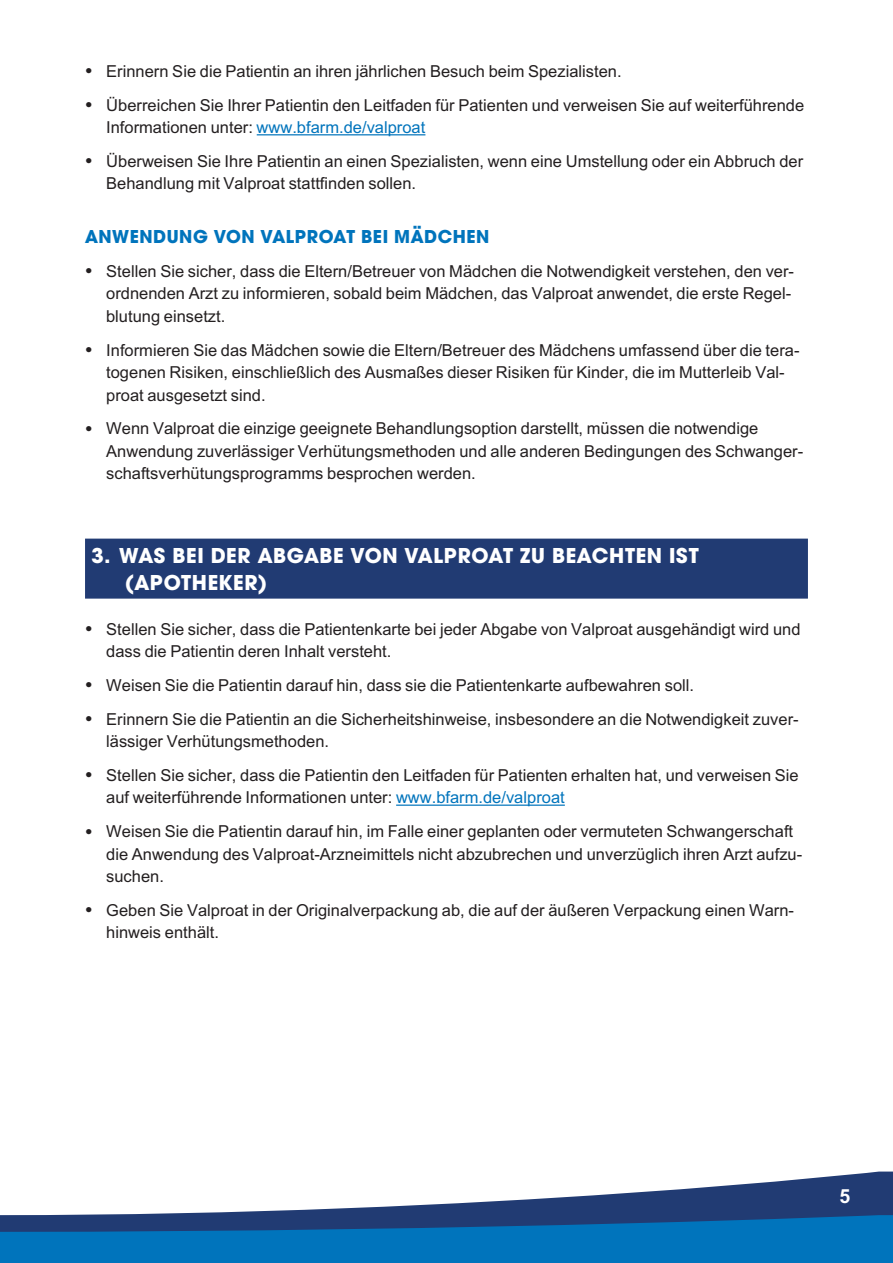
<style>
.page{position:relative;width:893px;height:1263px;background:#fff}
.page>*{position:absolute;margin:0;border:0;box-sizing:border-box;transform-origin:0 0}
.t1{font:700 22.5px/27px "Avant Garde Gothic Itc T";letter-spacing:.03em;color:#fff}
.t2{font:700 19.5px "Avant Garde Gothic Itc T";letter-spacing:.03em;color:#0074bc}
.t3{font:700 19.5px "Arial";color:#fff}
.t4{font:16.5px/22.5px "Arial";color:#231f20}
.s1{font-size:21px}
.s2{color:#0074bc}
</style>
<div class="page">
<div style="left:1px;top:1232px;width:892px;height:31px;background:#0074bc"></div>
<svg style="left:1px;top:1171px;width:892px;height:61px"></svg>
<svg style="left:0;top:1215px;width:1px;height:48px"></svg>
<hr style="left:257px;top:134px;width:168px;height:1px;background:#0074bc">
<div style="left:85px;top:539px;width:723px;height:60px;background:#213b73"></div>
<hr style="left:396px;top:804px;width:169px;height:2px;background:#0074bc">
<p class="t4" style="left:85px;top:60px;width:538px"><span class="s1">•</span> Erinnern Sie die Patientin an ihren jährlichen Besuch beim Spezialisten.</p>
<p class="t4" style="left:106px;top:94px;width:699px;text-indent:-21px"><span class="s1">•</span> Überreichen Sie Ihrer Patientin den Leitfaden für Patienten und verweisen Sie auf weiterführende<br>Informationen unter: <span class="s2">www.bfarm.de/valproat</span></p>
<p class="t4" style="left:106px;top:150px;width:698px;text-indent:-21px"><span class="s1">•</span> Überweisen Sie Ihre Patientin an einen Spezialisten, wenn eine Umstellung oder ein Abbruch der<br>Behandlung mit Valproat stattfinden sollen.</p>
<p class="t2" style="left:85px;top:225px;width:406px">ANWENDUNG VON VALPROAT BEI MÄDCHEN</p>
<p class="t4" style="left:106px;top:260px;width:689px;text-indent:-21px"><span class="s1">•</span> Stellen Sie sicher, dass die Eltern/Betreuer von Mädchen die Notwendigkeit verstehen, den ver&shy;ordnenden Arzt zu informieren, sobald beim Mädchen, das Valproat anwendet, die erste Regel&shy;blutung einsetzt.</p>
<p class="t4" style="left:106px;top:339px;width:695px;text-indent:-21px"><span class="s1">•</span> Informieren Sie das Mädchen sowie die Eltern/Betreuer des Mädchens umfassend über die tera&shy;togenen Risiken, einschließlich des Ausmaßes dieser Risiken für Kinder, die im Mutterleib Val&shy;proat ausgesetzt sind.</p>
<p class="t4" style="left:106px;top:417px;width:699px;text-indent:-21px"><span class="s1">•</span> Wenn Valproat die einzige geeignete Behandlungsoption darstellt, müssen die notwendige<br>Anwendung zuverlässiger Verhütungsmethoden und alle anderen Bedingungen des Schwanger&shy;schaftsverhütungsprogramms besprochen werden.</p>
<h1 class="t1" style="left:125px;top:541px;width:575px;text-indent:-34px">3. WAS BEI DER ABGABE VON VALPROAT ZU BEACHTEN IST (APOTHEKER)</h1>
<p class="t4" style="left:106px;top:618px;width:696px;text-indent:-21px"><span class="s1">•</span> Stellen Sie sicher, dass die Patientenkarte bei jeder Abgabe von Valproat ausgehändigt wird und dass die Patientin deren Inhalt versteht.</p>
<p class="t4" style="left:85px;top:674px;width:611px"><span class="s1">•</span> Weisen Sie die Patientin darauf hin, dass sie die Patientenkarte aufbewahren soll.</p>
<p class="t4" style="left:106px;top:708px;width:694px;text-indent:-21px"><span class="s1">•</span> Erinnern Sie die Patientin an die Sicherheitshinweise, insbesondere an die Notwendigkeit zuver&shy;lässiger Verhütungsmethoden.</p>
<p class="t4" style="left:106px;top:764px;width:694px;text-indent:-21px"><span class="s1">•</span> Stellen Sie sicher, dass die Patientin den Leitfaden für Patienten erhalten hat, und verweisen Sie auf weiterführende Informationen unter: <span class="s2">www.bfarm.de/valproat</span></p>
<p class="t4" style="left:106px;top:820px;width:698px;text-indent:-21px"><span class="s1">•</span> Weisen Sie die Patientin darauf hin, im Falle einer geplanten oder vermuteten Schwangerschaft die Anwendung des Valproat-Arzneimittels nicht abzubrechen und unverzüglich ihren Arzt aufzu&shy;suchen.</p>
<p class="t4" style="left:106px;top:899px;width:689px;text-indent:-21px"><span class="s1">•</span> Geben Sie Valproat in der Originalverpackung ab, die auf der äußeren Verpackung einen Warn&shy;hinweis enthält.</p>
<p class="t3" style="left:840px;top:1185px;width:12px">5</p>
</div>
